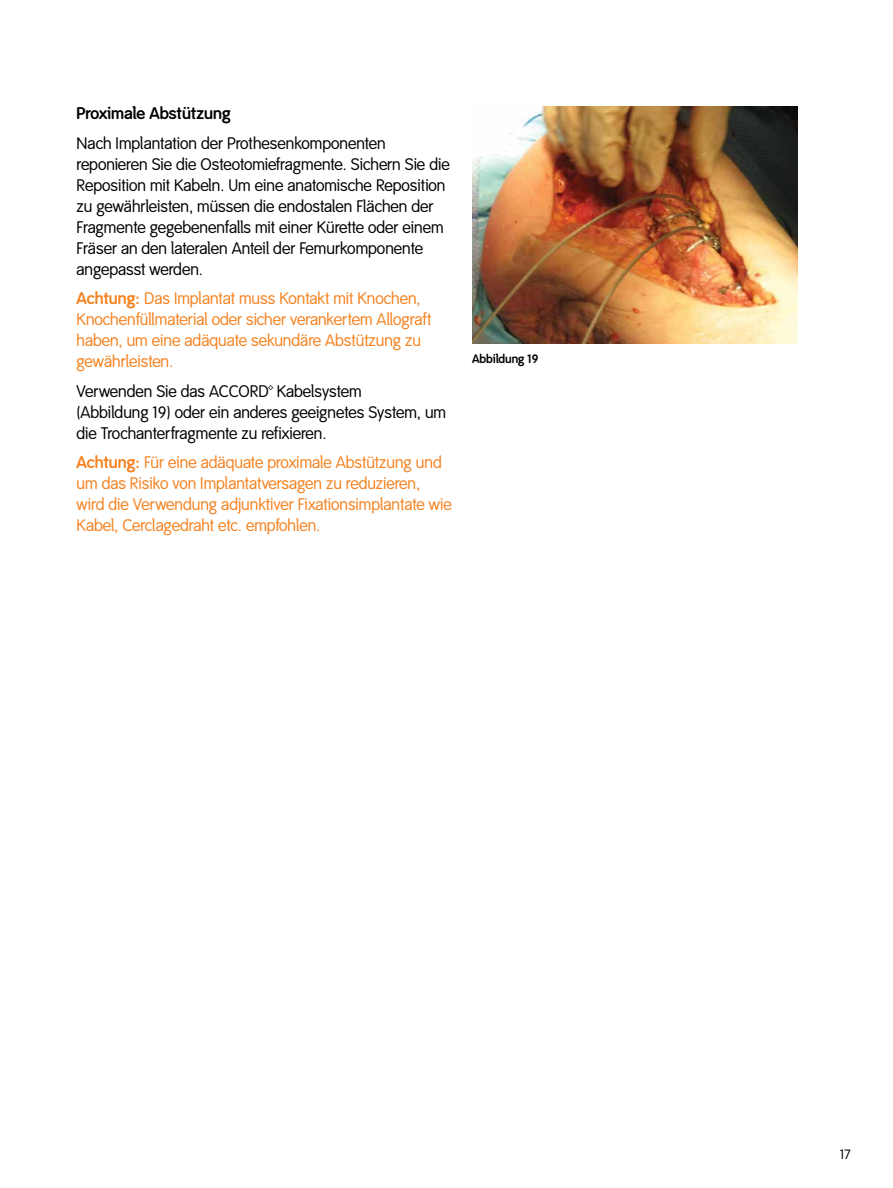
<style>
.page{position:relative;width:893px;height:1188px;background:#fff}
.page>*{position:absolute;margin:0;border:0;box-sizing:border-box;transform-origin:0 0}
.t1{font:16.5px/21px "Smith&Nephew";color:#000}
.t2{font:16.5px/21px "Smith&Nephew";color:#f58220}
.t3{font:700 16.5px "Smith&Nephew";color:#000}
.t4{font:13.5px "Smith&Nephew";color:#000}
.t5{font:700 12px "Smith&Nephew";color:#000}
.s1{font-weight:700}
</style>
<div class="page">
<img style="left:472px;top:106px;width:326px;height:238px">
<p class="t3" style="left:77px;top:103px;width:156px">Proximale Abstützung</p>
<p class="t1" style="left:77px;top:133px;width:375px">Nach Implantation der Prothesenkomponenten reponieren Sie die Osteotomiefragmente. Sichern Sie die Reposition mit Kabeln. Um eine anatomische Reposition zu gewährleisten, müssen die endostalen Flächen der Fragmente gegebenenfalls mit einer Kürette oder einem Fräser an den lateralen Anteil der Femurkomponente angepasst werden.</p>
<p class="t2" style="left:77px;top:288px;width:356px"><span class="s1">Achtung:</span> Das Implantat muss Kontakt mit Knochen, Knochenfüllmaterial oder sicher verankertem Allograft haben, um eine adäquate sekundäre Abstützung zu gewährleisten.</p>
<p class="t1" style="left:77px;top:381px;width:371px">Verwenden Sie das ACCORD™ Kabelsystem<br>(Abbildung 19) oder ein anderes geeignetes System, um die Trochanterfragmente zu refixieren.</p>
<p class="t2" style="left:77px;top:452px;width:377px"><span class="s1">Achtung:</span> Für eine adäquate proximale Abstützung und um das Risiko von Implantatversagen zu reduzieren, wird die Verwendung adjunktiver Fixationsimplantate wie Kabel, Cerclagedraht etc. empfohlen.</p>
<p class="t5" style="left:472px;top:351px;width:68px">Abbildung 19</p>
<p class="t4" style="left:840px;top:1146px;width:12px">17</p>
</div>
